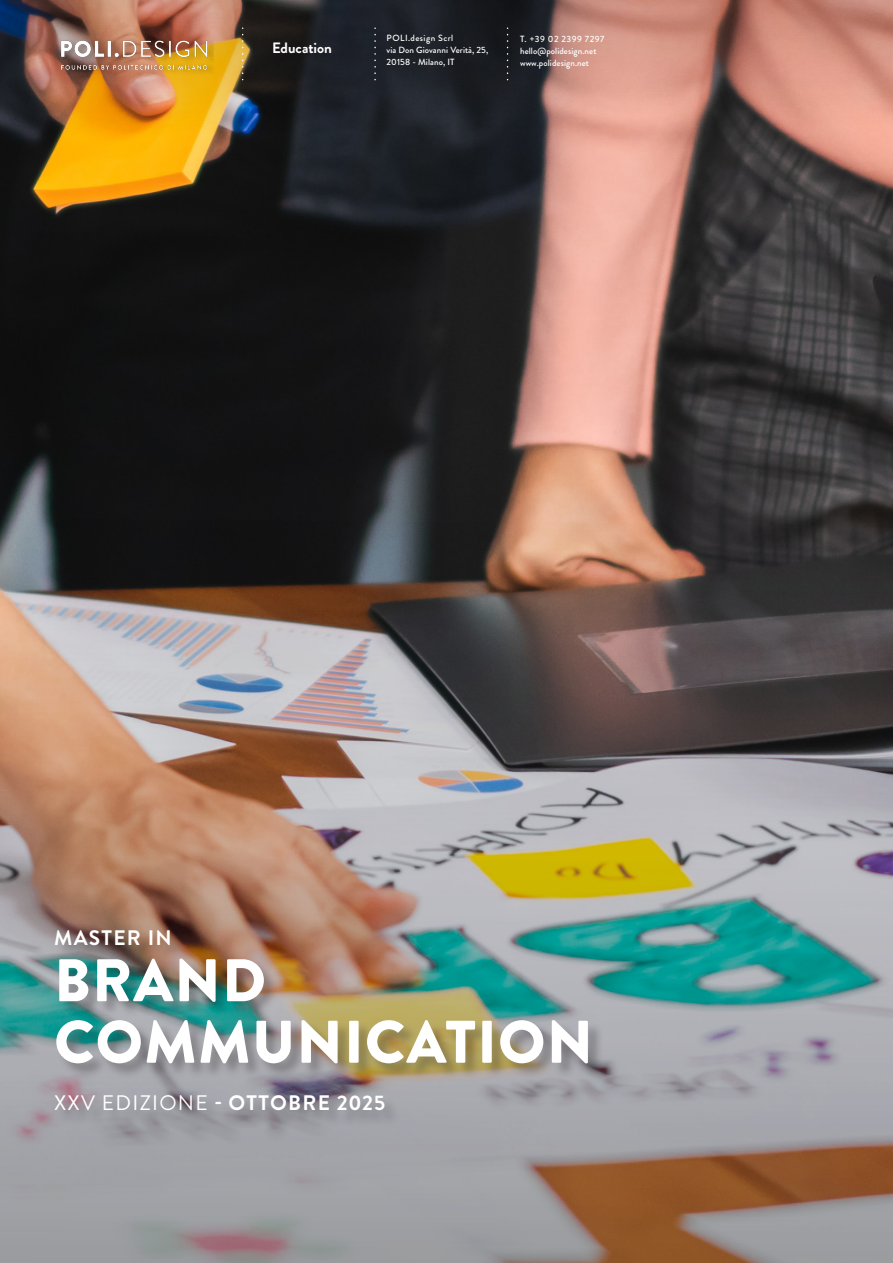
<style>
.page{position:relative;width:893px;height:1263px;background:#fff}
.page>*{position:absolute;margin:0;border:0;box-sizing:border-box;transform-origin:0 0}
.t1{font:900 60px "Brandon Grotesque";letter-spacing:.02em;color:#fff}
.Titolo{font:700 21px "Brandon Grotesque";letter-spacing:.06em;color:#fff}
.t2{font:700 15px "Brandon Grotesque";color:#fff}
.t3{font:500 9px "Brandon Grotesque";letter-spacing:.01em;color:#fff}
.t4{font:500 9px "Brandon Grotesque";letter-spacing:.05em;color:#fff}
.s1{font-weight:400}
</style>
<div class="page">
<img style="left:0;top:226px;width:893px;height:109px">
<img style="left:0;top:335px;width:893px;height:928px">
<svg style="left:0;top:0;width:893px;height:226px;background:#755745"></svg>
<svg style="left:242px;top:35px;width:1px;height:46px"></svg>
<svg style="left:374px;top:35px;width:2px;height:46px"></svg>
<svg style="left:507px;top:35px;width:1px;height:46px"></svg>
<div style="left:56px;top:930px;width:549px;height:197px;background:#231f20;opacity:.3"></div>
<img style="left:56px;top:30px;width:157px;height:50px">
<p class="t2" style="left:272px;top:37px;width:61px">Education</p>
<p class="t4" style="left:387px;top:32px;width:68px">POLI.design Scrl</p>
<p class="t3" style="left:387px;top:44px;width:103px">via Don Giovanni Verità, 25,</p>
<p class="t3" style="left:387px;top:56px;width:70px">20158 - Milano, IT</p>
<p class="t4" style="left:520px;top:32px;width:86px">T. +39 02 2399 7297</p>
<p class="t3" style="left:520px;top:44px;width:78px">hello@polidesign.net</p>
<p class="t3" style="left:520px;top:56px;width:71px">www.polidesign.net</p>
<p class="Titolo" style="left:54px;top:923px;width:119px">MASTER IN</p>
<p class="t1" style="left:54px;top:938px;width:213px">BRAND</p>
<p class="t1" style="left:54px;top:999px;width:540px">COMMUNICATION</p>
<p class="Titolo" style="left:54px;top:1088px;width:332px"><span class="s1">XXV EDIZIONE</span> - OTTOBRE 2025</p>
</div>
